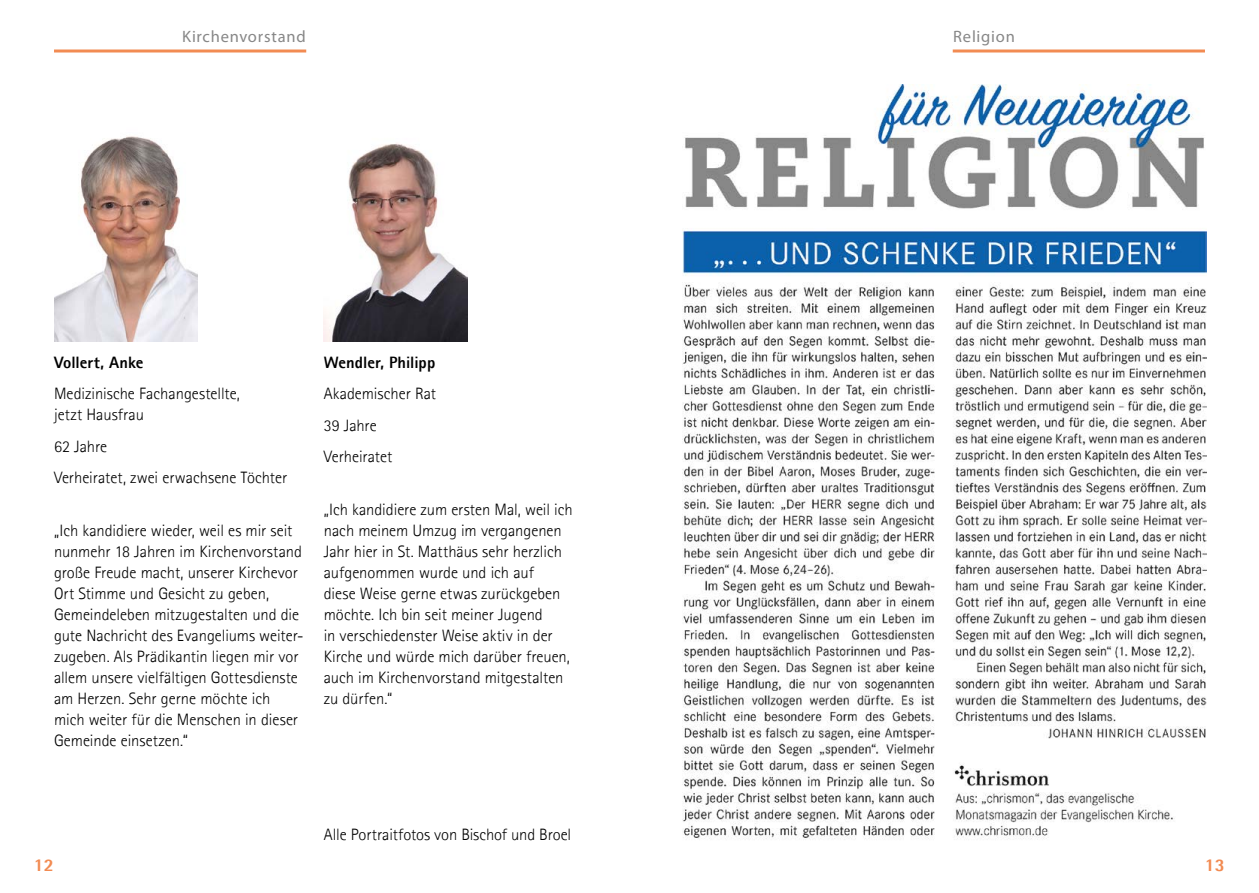
<style>
.page{position:relative;width:1259px;height:893px;background:#fff}
.page>*{position:absolute;margin:0;border:0;box-sizing:border-box;transform-origin:0 0}
.t1{font:800 18px "Agfa Rotis Semisans";color:#f28b52}
.t2{font:300 16.5px/21px "Agfa Rotis Sans Serif";letter-spacing:-.005em;color:#000}
.t3{font:800 16.5px "Agfa Rotis Sans Serif";color:#000}
.t4{font:16.5px "Myriad Pro";letter-spacing:.05em;color:#878787}
.s1{font-family:"Myriad Pro";font-weight:300;color:#fff}
</style>
<div class="page">
<hr style="left:54px;top:50px;width:252px;height:3px;background:#f28b52">
<hr style="left:952px;top:50px;width:253px;height:3px;background:#f28b52">
<img style="left:54px;top:136px;width:144px;height:205px">
<img style="left:324px;top:143px;width:143px;height:198px">
<img style="left:682px;top:84px;width:524px;height:756px">
<p class="t4" style="left:182px;top:26px;width:125px">Kirchenvorstand</p>
<p class="t4" style="left:953px;top:26px;width:63px">Religion</p>
<p class="t3" style="left:54px;top:351px;width:91px">Vollert, Anke</p>
<p class="t2" style="left:54px;top:383px;width:187px">Medizinische Fachangestellte, jetzt Hausfrau</p>
<p class="t2" style="left:54px;top:430px;width:235px;line-height:31.5px">62 Jahre<br>Verheiratet, zwei erwachsene Töchter</p>
<p class="t2" style="left:54px;top:519px;width:251px">„Ich kandidiere wieder, weil es mir seit nunmehr 18 Jahren im Kirchenvorstand große Freude macht, unserer Kirchevor Ort Stimme und Gesicht zu geben, Gemeindeleben mitzugestalten und die gute Nachricht des Evangeliums weiter&shy;zugeben. Als Prädikantin liegen mir vor allem unsere vielfältigen Gottesdienste am Herzen. Sehr gerne möchte ich mich weiter für die Menschen in dieser Gemeinde einsetzen.“</p>
<p class="t3" style="left:324px;top:351px;width:113px">Wendler, Philipp</p>
<p class="t2" style="left:324px;top:378px;width:114px;line-height:31.5px">Akademischer Rat<br>39 Jahre<br>Verheiratet</p>
<p class="t2" style="left:324px;top:498px;width:250px">„Ich kandidiere zum ersten Mal, weil ich nach meinem Umzug im vergangenen Jahr hier in St. Matthäus sehr herzlich aufgenommen wurde und ich auf<br>diese Weise gerne etwas zurückgeben möchte. Ich bin seit meiner Jugend<br>in verschiedenster Weise aktiv in der Kirche und würde mich darüber freuen, auch im Kirchenvorstand mitgestalten zu dürfen.“</p>
<p class="t2" style="left:324px;top:824px;width:249px">Alle Portraitfotos von Bischof und Broel</p>
<p class="t1" style="left:28px;top:854px;width:28px"><span class="s1">8</span>12</p>
<p class="t1" style="left:1205px;top:854px;width:22px">13</p>
</div>
